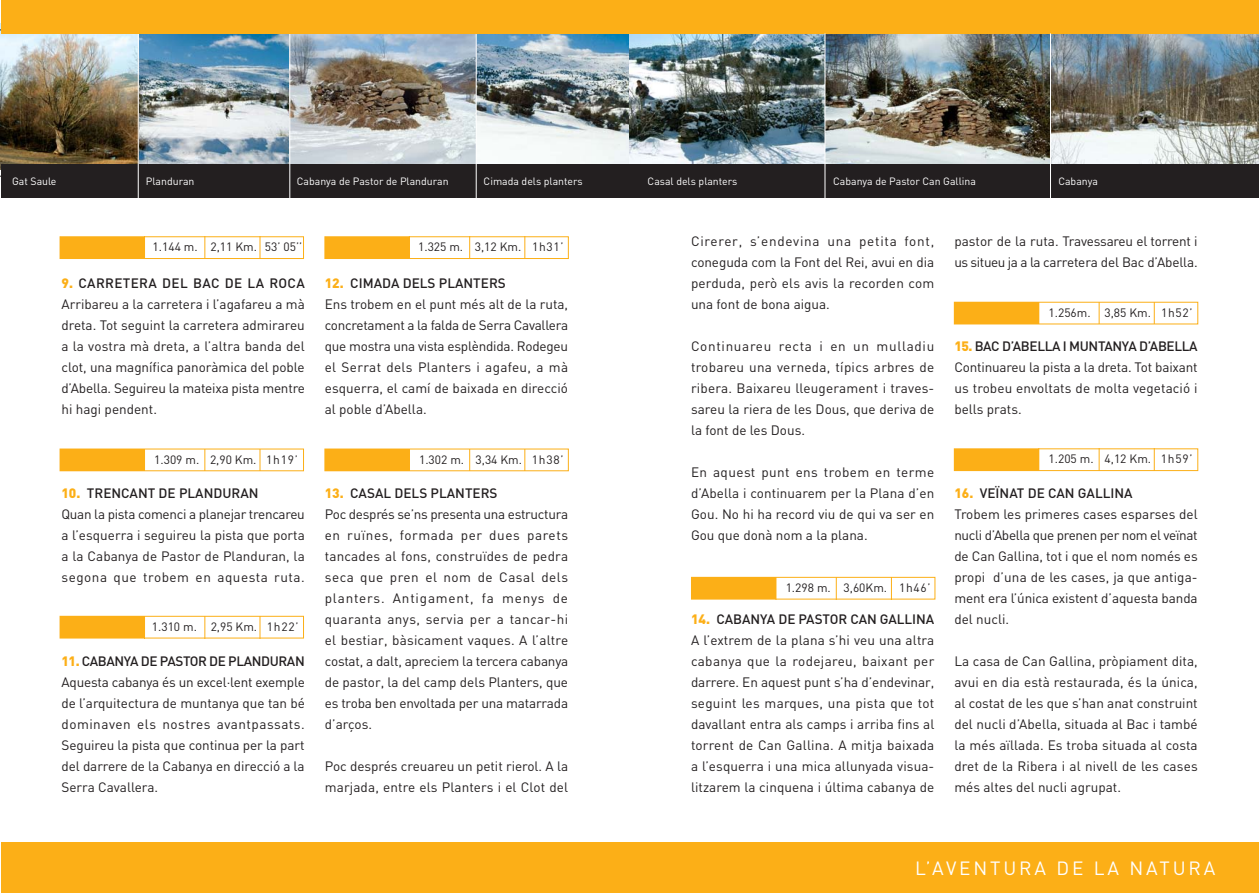
<style>
.page{position:relative;width:1259px;height:893px;background:#fff}
.page>*{position:absolute;margin:0;border:0;box-sizing:border-box;transform-origin:0 0}
.t1{font:18.9px "DIN";letter-spacing:.15em;color:#fff}
.t2{font:13.5px/21px "DIN";color:#231f20;text-align:justify}
.t3{font:12px "DIN";color:#231f20}
.t4{font:10.5px "DIN";color:#fff}
.s1{font-weight:900;color:#fcaf17}
.s2{font-weight:500}
</style>
<div class="page">
<img style="left:1px;top:33px;width:628px;height:131px">
<div style="left:1px;top:843px;width:628px;height:50px;background:#fcaf17"></div>
<div style="left:1px;top:164px;width:628px;height:33px;background:#231f20"></div>
<div style="left:60px;top:237px;width:84px;height:21px;background:#fcaf17"></div>
<svg style="left:204px;top:238px;width:1px;height:19px"></svg>
<svg style="left:260px;top:238px;width:1px;height:19px"></svg>
<svg style="left:144px;top:238px;width:1px;height:19px"></svg>
<div style="left:60px;top:236px;width:244px;height:23px;border:1px solid #fcaf17"></div>
<div style="left:60px;top:449px;width:84px;height:22px;background:#fcaf17"></div>
<svg style="left:204px;top:451px;width:1px;height:18px"></svg>
<svg style="left:260px;top:451px;width:1px;height:18px"></svg>
<svg style="left:144px;top:451px;width:1px;height:18px"></svg>
<div style="left:60px;top:449px;width:244px;height:22px;border:1px solid #fcaf17"></div>
<div style="left:325px;top:237px;width:84px;height:21px;background:#fcaf17"></div>
<svg style="left:469px;top:238px;width:1px;height:19px"></svg>
<svg style="left:524px;top:238px;width:1px;height:19px"></svg>
<svg style="left:409px;top:238px;width:1px;height:19px"></svg>
<div style="left:324px;top:236px;width:245px;height:23px;border:1px solid #fcaf17"></div>
<div style="left:60px;top:616px;width:84px;height:22px;background:#fcaf17"></div>
<svg style="left:204px;top:618px;width:1px;height:18px"></svg>
<svg style="left:260px;top:618px;width:1px;height:18px"></svg>
<svg style="left:144px;top:618px;width:1px;height:18px"></svg>
<div style="left:60px;top:616px;width:244px;height:22px;border:1px solid #fcaf17"></div>
<div style="left:325px;top:449px;width:84px;height:22px;background:#fcaf17"></div>
<svg style="left:469px;top:451px;width:1px;height:18px"></svg>
<svg style="left:524px;top:451px;width:1px;height:18px"></svg>
<svg style="left:409px;top:451px;width:1px;height:18px"></svg>
<div style="left:324px;top:449px;width:245px;height:22px;border:1px solid #fcaf17"></div>
<hr style="left:138px;top:17px;width:1px;height:188px;background:#fff">
<hr style="left:289px;top:17px;width:1px;height:188px;background:#fff">
<hr style="left:476px;top:17px;width:1px;height:188px;background:#fff">
<div style="left:1px;top:0;width:628px;height:33px;background:#fcaf17"></div>
<img style="left:629px;top:33px;width:195px;height:131px">
<img style="left:825px;top:33px;width:225px;height:131px">
<img style="left:1051px;top:33px;width:207px;height:131px">
<div style="left:629px;top:164px;width:629px;height:33px;background:#231f20"></div>
<div style="left:629px;top:0;width:629px;height:33px;background:#fcaf17"></div>
<div style="left:691px;top:577px;width:85px;height:22px;background:#fcaf17"></div>
<svg style="left:836px;top:579px;width:1px;height:18px"></svg>
<svg style="left:891px;top:579px;width:1px;height:18px"></svg>
<div style="left:691px;top:577px;width:244px;height:22px;border:1px solid #fcaf17"></div>
<div style="left:954px;top:302px;width:84px;height:22px;background:#fcaf17"></div>
<svg style="left:1098px;top:304px;width:1px;height:18px"></svg>
<svg style="left:1154px;top:304px;width:1px;height:18px"></svg>
<svg style="left:1038px;top:304px;width:1px;height:18px"></svg>
<div style="left:954px;top:302px;width:244px;height:22px;border:1px solid #fcaf17"></div>
<div style="left:629px;top:843px;width:629px;height:50px;background:#fcaf17"></div>
<hr style="left:824px;top:33px;width:1px;height:175px;background:#fff">
<hr style="left:1050px;top:33px;width:1px;height:182px;background:#fff">
<div style="left:954px;top:449px;width:84px;height:22px;background:#fcaf17"></div>
<svg style="left:1098px;top:450px;width:1px;height:19px"></svg>
<svg style="left:1154px;top:450px;width:1px;height:19px"></svg>
<svg style="left:1038px;top:450px;width:1px;height:19px"></svg>
<div style="left:954px;top:448px;width:244px;height:23px;border:1px solid #fcaf17"></div>
<p class="t4" style="left:12px;top:177px;width:46px">Gat Saule</p>
<p class="t4" style="left:146px;top:177px;width:50px">Planduran</p>
<p class="t4" style="left:297px;top:177px;width:153px">Cabanya de Pastor de Planduran</p>
<p class="t4" style="left:483px;top:177px;width:100px">Cimada dels planters</p>
<p class="t3" style="left:153px;top:243px;width:151px">1.144 m. 2,11 Km. 53’ 05’’</p>
<p class="t2" style="left:61px;top:274px;width:245px"><span class="s1">9.</span> <span class="s2">CARRETERA DEL BAC DE LA ROCA </span>Arribareu a la carretera i l’agafareu a mà dreta. Tot seguint la carretera admirareu a la vostra mà dreta, a l’altra banda del clot, una magnífica panoràmica del poble d’Abella. Seguireu la mateixa pista mentre hi hagi pendent.</p>
<p class="t3" style="left:154px;top:455px;width:145px">1.309 m. 2,90 Km. 1h19’</p>
<p class="t2" style="left:61px;top:484px;width:245px;text-align:left"><span class="s1">10.</span> <span class="s2">TRENCANT DE PLANDURAN<br></span>Quan la pista comenci a planejar trencareu a l’esquerra i seguireu la pista que porta a la Cabanya de Pastor de Planduran, la segona que trobem en aquesta ruta.</p>
<p class="t3" style="left:152px;top:622px;width:148px">1.310 m. 2,95 Km. 1h22’</p>
<p class="t2" style="left:61px;top:652px;width:245px"><span class="s1">11.</span> <span class="s2">CABANYA DE PASTOR DE PLANDURAN </span>Aquesta cabanya és un excel·lent exemple de l’arquitectura de muntanya que tan bé dominaven els nostres avantpassats.<br>Seguireu la pista que continua per la part del darrere de la Cabanya en direcció a la Serra Cavallera.</p>
<p class="t3" style="left:418px;top:243px;width:147px">1.325 m. 3,12 Km. 1h31’</p>
<p class="t2" style="left:325px;top:274px;width:245px;text-align:left"><span class="s1">12.</span> <span class="s2">CIMADA DELS PLANTERS<br></span>Ens trobem en el punt més alt de la ruta, concretament a la falda de Serra Cavallera que mostra una vista esplèndida. Rodegeu el Serrat dels Planters i agafeu, a mà esquerra, el camí de baixada en direcció al poble d’Abella.</p>
<p class="t3" style="left:419px;top:455px;width:146px">1.302 m. 3,34 Km. 1h38’</p>
<p class="t2" style="left:325px;top:484px;width:245px;text-align:left"><span class="s1">13.</span> <span class="s2">CASAL DELS PLANTERS<br></span>Poc després se’ns presenta una estructura en ruïnes, formada per dues parets tancades al fons, construïdes de pedra seca que pren el nom de Casal dels planters. Antigament, fa menys de quaranta anys, servia per a tancar-hi el bestiar, bàsicament vaques. A l’altre costat, a dalt, apreciem la tercera cabanya de pastor, la del camp dels Planters, que es troba ben envoltada per una matarrada d’arços.</p>
<p class="t2" style="left:325px;top:757px;width:245px">Poc després creuareu un petit rierol. A la marjada, entre els Planters i el Clot del</p>
<p class="t4" style="left:647px;top:177px;width:91px">Casal dels planters</p>
<p class="t4" style="left:833px;top:177px;width:144px">Cabanya de Pastor Can Gallina</p>
<p class="t4" style="left:1058px;top:177px;width:41px">Cabanya</p>
<p class="t2" style="left:691px;top:232px;width:245px">Cirerer, s’endevina una petita font, coneguda com la Font del Rei, avui en dia perduda, però els avis la recorden com una font de bona aigua.</p>
<p class="t2" style="left:691px;top:337px;width:245px">Continuareu recta i en un mulladiu trobareu una verneda, típics arbres de ribera. Baixareu lleugerament i traves&shy;sareu la riera de les Dous, que deriva de la font de les Dous.</p>
<p class="t2" style="left:691px;top:463px;width:245px">En aquest punt ens trobem en terme d’Abella i continuarem per la Plana d’en Gou. No hi ha record viu de qui va ser en Gou que donà nom a la plana.</p>
<p class="t3" style="left:785px;top:583px;width:146px">1.298 m. 3,60Km. 1h46’</p>
<p class="t2" style="left:691px;top:610px;width:245px"><span class="s1">14.</span> <span class="s2">CABANYA DE PASTOR CAN GALLINA </span>A l’extrem de la plana s’hi veu una altra cabanya que la rodejareu, baixant per darrere. En aquest punt s’ha d’endevinar, seguint les marques, una pista que tot davallant entra als camps i arriba fins al torrent de Can Gallina. A mitja baixada a l’esquerra i una mica allunyada visua&shy;litzarem la cinquena i última cabanya de</p>
<p class="t2" style="left:954px;top:232px;width:245px">pastor de la ruta. Travessareu el torrent i us situeu ja a la carretera del Bac d’Abella.</p>
<p class="t3" style="left:1048px;top:308px;width:146px">1.256m. 3,85 Km. 1h52’</p>
<p class="t2" style="left:954px;top:337px;width:245px"><span class="s1">15.</span> <span class="s2">BAC D’ABELLA I MUNTANYA D’ABELLA </span>Continuareu la pista a la dreta. Tot baixant us trobeu envoltats de molta vegetació i bells prats.</p>
<p class="t3" style="left:1048px;top:455px;width:145px">1.205 m. 4,12 Km. 1h59’</p>
<p class="t2" style="left:954px;top:484px;width:245px;text-align:left"><span class="s1">16.</span> <span class="s2">VEÏNAT DE CAN GALLINA<br></span>Trobem les primeres cases esparses del nucli d’Abella que prenen per nom el veïnat de Can Gallina, tot i que el nom només es propi d’una de les cases, ja que antiga&shy;ment era l’única existent d’aquesta banda del nucli.</p>
<p class="t2" style="left:954px;top:652px;width:245px">La casa de Can Gallina, pròpiament dita, avui en dia està restaurada, és la única, al costat de les que s’han anat construint del nucli d’Abella, situada al Bac i també la més aïllada. Es troba situada al costa dret de la Ribera i al nivell de les cases més altes del nucli agrupat.</p>
<h1 class="t1" style="left:915px;top:861px;width:302px">L’AVENTURA DE LA NATURA</h1>
</div>
